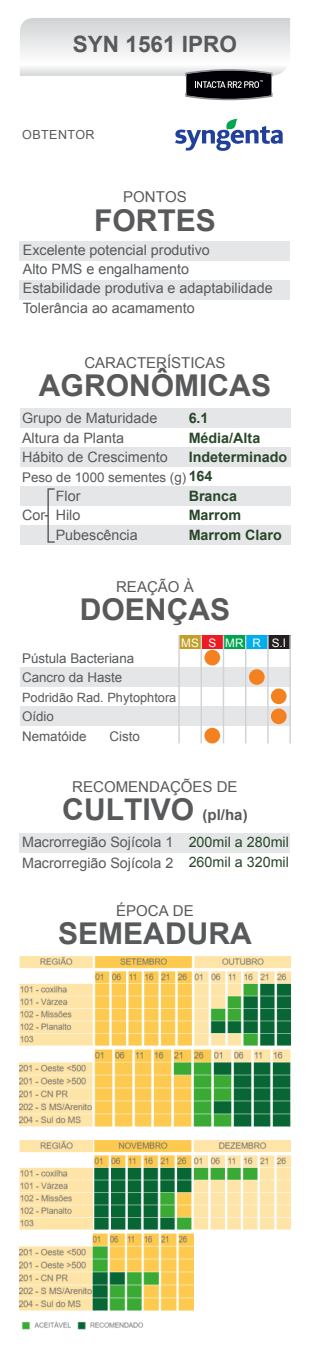
<style>
.page{position:relative;width:310px;height:1359px;background:#fff}
.page>*{position:absolute;margin:0;border:0;box-sizing:border-box;transform-origin:0 0}
.t1{font:700 30px "Arial";color:#58595b}
.t2{font:700 22.5px "Arial";color:#58595b}
.t3{font:15px "Arial";color:#58595b}
.t4{font:14.25px/19.5px "Arial";color:#58595b}
.t5{font:700 14.25px/19.2px "Arial";color:#29472a}
.t6{font:14.25px "Arial";color:#29472a}
.t7{font:13.25px/19.5px "Arial";color:#58595b}
.t8{font:12.75px "Arial";color:#58595b}
.t9{font:12.5px "Arial";letter-spacing:.035em;color:#58595b}
.t10{font:11.75px "Arial";color:#fff}
.s1{font-weight:700;font-size:14.25px;color:#29472a}
.s2{font-size:15px}
.s3{color:#29472a}
</style>
<div class="page">
<svg style="left:175px;top:119px;width:107px;height:32px"></svg>
<div style="left:20px;top:408px;width:270px;height:20px;background:#e5e6e7"></div>
<div style="left:20px;top:447px;width:270px;height:19px;background:#e5e6e7"></div>
<div style="left:20px;top:525px;width:270px;height:19px;background:#e5e6e7"></div>
<div style="left:20px;top:486px;width:270px;height:19px;background:#e5e6e7"></div>
<div style="left:47px;top:488px;width:8px;height:54px;border:1px solid #58595b"></div>
<div style="left:20px;top:833px;width:270px;height:19px;background:#e5e6e7"></div>
<div style="left:204px;top:649px;width:16px;height:16px;background:#f48120;border-radius:50%"></div>
<div style="left:20px;top:667px;width:270px;height:19px;background:#e5e6e7"></div>
<div style="left:20px;top:706px;width:270px;height:19px;background:#e5e6e7"></div>
<div style="left:179px;top:635px;width:22px;height:14px;background:#c39f27"></div>
<div style="left:201px;top:635px;width:22px;height:14px;background:#ec1c24"></div>
<div style="left:223px;top:635px;width:22px;height:14px;background:#00a551"></div>
<div style="left:245px;top:635px;width:22px;height:14px;background:#00adee"></div>
<div style="left:267px;top:635px;width:23px;height:14px;background:#231f20"></div>
<hr style="left:178px;top:635px;width:1px;height:108px;background:#d0d2d3">
<hr style="left:200px;top:635px;width:2px;height:108px;background:#d0d2d3">
<hr style="left:222px;top:635px;width:2px;height:108px;background:#d0d2d3">
<hr style="left:244px;top:635px;width:2px;height:108px;background:#d0d2d3">
<hr style="left:267px;top:635px;width:1px;height:108px;background:#d0d2d3">
<div style="left:248px;top:669px;width:16px;height:15px;background:#f48120;border-radius:50%"></div>
<div style="left:270px;top:688px;width:16px;height:16px;background:#f48120;border-radius:50%"></div>
<div style="left:270px;top:708px;width:16px;height:16px;background:#f48120;border-radius:50%"></div>
<div style="left:204px;top:727px;width:16px;height:16px;background:#f48120;border-radius:50%"></div>
<hr style="left:289px;top:635px;width:1px;height:108px;background:#d0d2d3">
<svg style="left:20px;top:18px;width:270px;height:83px"></svg>
<div style="left:20px;top:280px;width:270px;height:19px;background:#e5e6e7"></div>
<div style="left:20px;top:241px;width:270px;height:19px;background:#e5e6e7"></div>
<img style="left:20px;top:956px;width:270px;height:90px">
<img style="left:20px;top:1049px;width:270px;height:78px">
<img style="left:20px;top:1140px;width:270px;height:90px">
<img style="left:20px;top:1233px;width:173px;height:78px">
<img style="left:22px;top:1321px;width:122px;height:8px">
<h2 class="t2" style="left:73px;top:32px;width:165px">SYN 1561 IPRO</h2>
<p class="t9" style="left:22px;top:128px;width:74px">OBTENTOR</p>
<p class="t3" style="left:123px;top:189px;width:65px">PONTOS</p>
<h1 class="t1" style="left:94px;top:203px;width:123px">FORTES</h1>
<p class="t4" style="left:23px;top:240px;width:251px">Excelente potencial produtivo<br>Alto PMS e engalhamento<br>Estabilidade produtiva e adaptabilidade<br>Tolerância ao acamamento</p>
<p class="t3" style="left:84px;top:354px;width:142px">CARACTERÍSTICAS</p>
<h1 class="t1" style="left:39px;top:369px;width:233px">AGRONÔMICAS</h1>
<p class="t4" style="left:22px;top:408px;width:147px">Grupo de Maturidade<br>Altura da Planta<br>Hábito de Crescimento</p>
<p class="t7" style="left:22px;top:467px;width:192px">Peso de 1000 sementes (g) <span class="s1">164</span></p>
<p class="t4" style="left:56px;top:486px;width:26px">Flor</p>
<p class="t4" style="left:22px;top:505px;width:60px">Cor Hilo</p>
<p class="t4" style="left:56px;top:525px;width:83px">Pubescência</p>
<p class="t5" style="left:188px;top:408px;width:100px">6.1<br>Média/Alta<br>Indeterminado</p>
<p class="t5" style="left:188px;top:486px;width:94px">Branca<br>Marrom<br>Marrom Claro</p>
<p class="t3" style="left:116px;top:578px;width:79px">REAÇÃO À</p>
<h1 class="t1" style="left:80px;top:592px;width:151px">DOENÇAS</h1>
<p class="t10" style="left:181px;top:635px;width:106px">MS S MR R S.I</p>
<p class="t7" style="left:22px;top:648px;width:113px">Pústula Bacteriana<br>Cancro da Haste</p>
<p class="t8" style="left:22px;top:690px;width:156px">Podridão Rad. Phytophtora</p>
<p class="t7" style="left:22px;top:706px;width:66px">Oídio<br>Nematóide</p>
<p class="t7" style="left:109px;top:726px;width:32px">Cisto</p>
<p class="t3" style="left:72px;top:778px;width:167px">RECOMENDAÇÕES DE</p>
<h1 class="t1" style="left:62px;top:793px;width:186px">CULTIVO <span class="s2">(pl/ha)</span></h1>
<p class="t4" style="left:22px;top:831px;width:268px;line-height:21px">Macrorregião Sojícola 1<br>Macrorregião Sojícola 2 <span class="s3">260mil a 320mil</span></p>
<p class="t6" style="left:188px;top:833px;width:102px">200mil a 280mil</p>
<p class="t3" style="left:116px;top:902px;width:79px">ÉPOCA DE</p>
<h1 class="t1" style="left:58px;top:917px;width:195px">SEMEADURA</h1>
</div>
